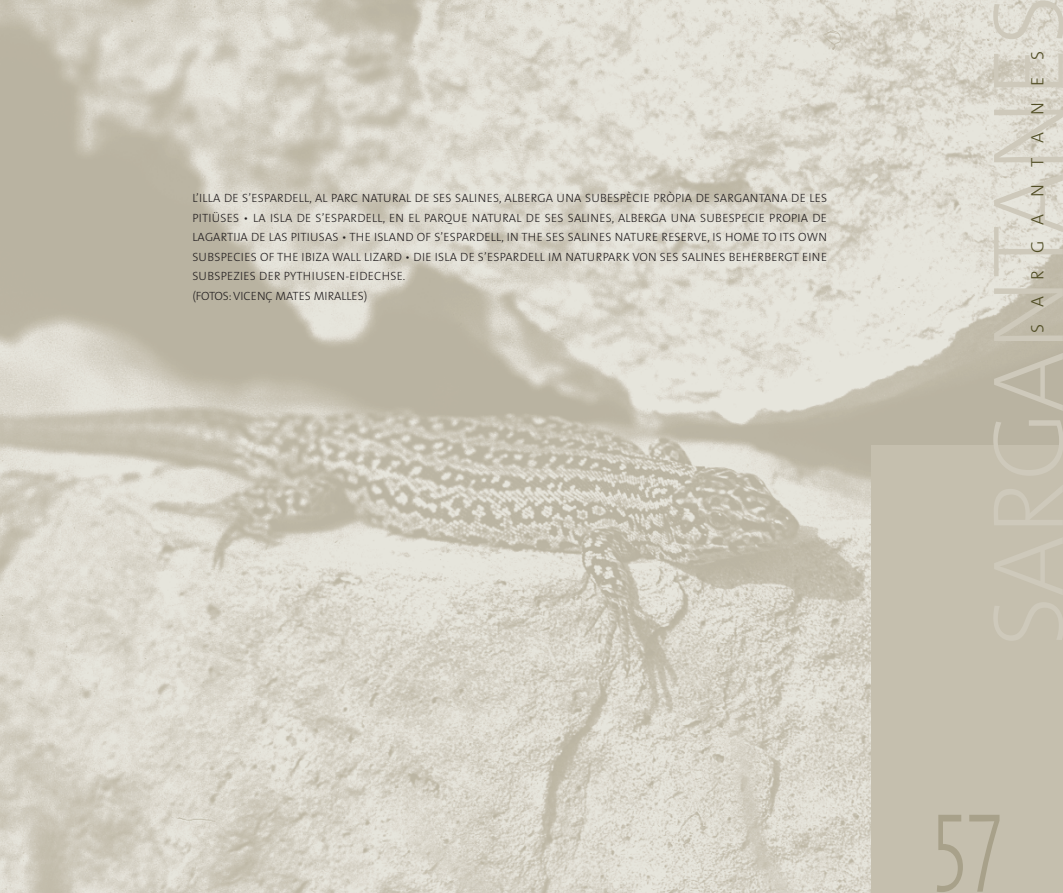
<style>
.page{position:relative;width:1063px;height:893px;background:#fff}
.page>*{position:absolute;margin:0;border:0;box-sizing:border-box;transform-origin:0 0}
.t1{font:300 108px "The Sans";color:#a8a18a;scale:.7 1}
.t2{font:300 18px "The Sans";letter-spacing:.925em;color:#514e25}
.t3{font:300 12px/19.5px "The Sans";letter-spacing:.02em;color:#231f20}
</style>
<div class="page">
<img style="left:0;top:0;width:1062px;height:893px">
<div style="left:871px;top:446px;width:191px;height:447px;background:#c5bfae"></div>
<svg style="left:994px;top:602px;width:68px;height:39px"></svg>
<svg style="left:994px;top:538px;width:68px;height:56px"></svg>
<svg style="left:994px;top:486px;width:68px;height:39px"></svg>
<svg style="left:993px;top:420px;width:69px;height:55px"></svg>
<svg style="left:994px;top:353px;width:68px;height:58px;background:#beb8a7"></svg>
<svg style="left:994px;top:288px;width:68px;height:53px;background:#c7c1b2"></svg>
<svg style="left:994px;top:174px;width:68px;height:102px;background:#dbd8cd"></svg>
<svg style="left:994px;top:110px;width:68px;height:52px;background:#d9d6ca"></svg>
<svg style="left:994px;top:54px;width:68px;height:33px;background:#d4d0c4"></svg>
<svg style="left:993px;top:0;width:69px;height:39px;background:#dad7cc"></svg>
<p class="t3" style="left:192px;top:189px;width:636px">L’ILLA DE S’ESPARDELL, AL PARC NATURAL DE SES SALINES, ALBERGA UNA SUBESPÈCIE PRÒPIA DE SARGANTANA DE LES PITIÜSES • LA ISLA DE S’ESPARDELL, EN EL PARQUE NATURAL DE SES SALINES, ALBERGA UNA SUBESPECIE PROPIA DE LAGARTIJA DE LAS PITIUSAS • THE ISLAND OF S’ESPARDELL, IN THE SES SALINES NATURE RESERVE, IS HOME TO ITS OWN SUBSPECIES OF THE IBIZA WALL LIZARD • DIE ISLA DE S’ESPARDELL IM NATURPARK VON SES SALINES BEHERBERGT EINE SUBSPEZIES DER PYTHIUSEN-EIDECHSE.<br>(FOTOS: VICENÇ MATES MIRALLES)</p>
<h2 class="t2" style="left:1030px;top:333px;width:284px;rotate:-90deg">SARGANTANES</h2>
<h1 class="t1" style="left:932px;top:792px;width:102px">57</h1>
</div>
